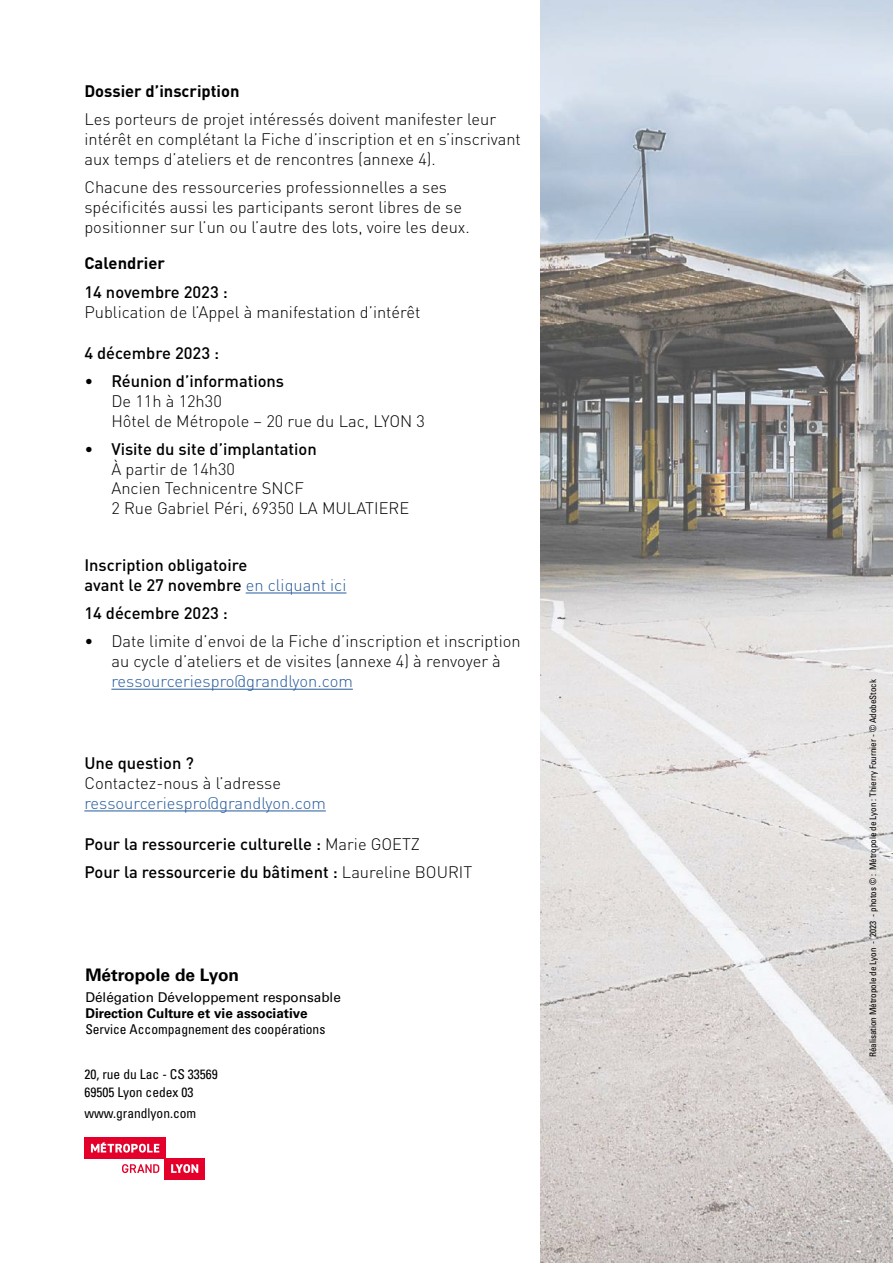
<style>
.page{position:relative;width:893px;height:1263px;background:#fff}
.page>*{position:absolute;margin:0;border:0;box-sizing:border-box;transform-origin:0 0}
.t1{font:700 17.25px "Univers LT Std";color:#000}
.t2{font:300 16.5px/19.8px "DIN Pro";color:#000}
.t3{font:500 16.5px/19.8px "DIN Pro";color:#000}
.t4{font:300 16.5px "DIN Pro";color:#275b9b}
.t5{font:700 16.5px "DIN Pro";color:#000}
.t6{font:condensed 13.5px/18px "Univers LT Std";color:#000}
.t7{font:13.5px "Univers LT Std";color:#000}
.t8{font:700 13.5px "Univers LT Std";color:#000}
.t9{font:condensed 9px "Univers LT Std";color:#000}
.s1{font-weight:500}
.s2{font-weight:300;color:#275b9b}
.s3{font-weight:300}
</style>
<div class="page">
<img style="left:540px;top:0;width:353px;height:1263px">
<svg style="left:122px;top:1164px;width:37px;height:9px"></svg>
<div style="left:165px;top:1158px;width:40px;height:21px;background:#e4002b"></div>
<svg style="left:171px;top:1164px;width:27px;height:9px"></svg>
<div style="left:84px;top:1137px;width:82px;height:22px;background:#e4002b"></div>
<svg style="left:91px;top:1142px;width:68px;height:10px"></svg>
<hr style="left:246px;top:593px;width:100px;height:1px;background:#275b9b">
<hr style="left:111px;top:689px;width:242px;height:1px;background:#275b9b">
<hr style="left:84px;top:811px;width:242px;height:1px;background:#275b9b">
<p class="t5" style="left:84px;top:77px;width:157px">Dossier d’inscription</p>
<p class="t2" style="left:84px;top:108px;width:438px">Les porteurs de projet intéressés doivent manifester leur intérêt en complétant la Fiche d’inscription et en s’inscrivant aux temps d’ateliers et de rencontres (annexe 4).</p>
<p class="t2" style="left:84px;top:176px;width:387px">Chacune des ressourceries professionnelles a ses spécificités aussi les participants seront libres de se positionner sur l’un ou l’autre des lots, voire les deux.</p>
<p class="t5" style="left:84px;top:250px;width:82px">Calendrier</p>
<p class="t3" style="left:84px;top:280px;width:145px">14 novembre 2023 :</p>
<p class="t2" style="left:84px;top:300px;width:338px">Publication de l’Appel à manifestation d’intérêt</p>
<p class="t3" style="left:84px;top:341px;width:136px">4 décembre 2023 :</p>
<p class="t2" style="left:111px;top:370px;width:315px;text-indent:-27px">• <span class="s1">Réunion d’informations<br></span>De 11h à 12h30<br>Hôtel de Métropole – 20 rue du Lac, LYON 3</p>
<p class="t2" style="left:111px;top:437px;width:299px;text-indent:-27px">• <span class="s1">Visite du site d’implantation<br></span>À partir de 14h30<br>Ancien Technicentre SNCF<br>2 Rue Gabriel Péri, 69350 LA MULATIERE</p>
<p class="t3" style="left:84px;top:553px;width:264px">Inscription obligatoire<br>avant le 27 novembre <span class="s2">en cliquant ici</span></p>
<p class="t3" style="left:84px;top:601px;width:145px">14 décembre 2023 :</p>
<p class="t2" style="left:84px;top:630px;width:438px;text-align:center">• Date limite d’envoi de la Fiche d’inscription et inscription au cycle d’ateliers et de visites (annexe 4) à renvoyer à</p>
<p class="t4" style="left:111px;top:668px;width:243px">ressourceriespro@grandlyon.com</p>
<p class="t3" style="left:84px;top:751px;width:111px">Une question ?</p>
<p class="t2" style="left:84px;top:771px;width:198px">Contactez-nous à l’adresse</p>
<p class="t4" style="left:84px;top:790px;width:243px">ressourceriespro@grandlyon.com</p>
<p class="t3" style="left:84px;top:828px;width:389px;line-height:28.3px">Pour la ressourcerie culturelle : <span class="s3">Marie GOETZ<br></span>Pour la ressourcerie du bâtiment : <span class="s3">Laureline BOURIT</span></p>
<p class="t1" style="left:85px;top:965px;width:155px">Métropole de Lyon</p>
<p class="t7" style="left:85px;top:989px;width:257px">Délégation Développement responsable</p>
<p class="t8" style="left:85px;top:1005px;width:224px">Direction Culture et vie associative</p>
<p class="t6" style="left:85px;top:1020px;width:241px">Service Accompagnement des coopérations</p>
<p class="t6" style="left:84px;top:1065px;width:135px">20, rue du Lac - CS 33569<br>69505 Lyon cedex 03</p>
<p class="t6" style="left:84px;top:1104px;width:113px">www.grandlyon.com</p>
<p class="t9" style="left:867px;top:1057px;width:379px;rotate:-90deg">Réalisation Métropole de Lyon - 2023 - photos © : Métropole de Lyon : Thierry Fournier - © AdobeStock</p>
</div>
